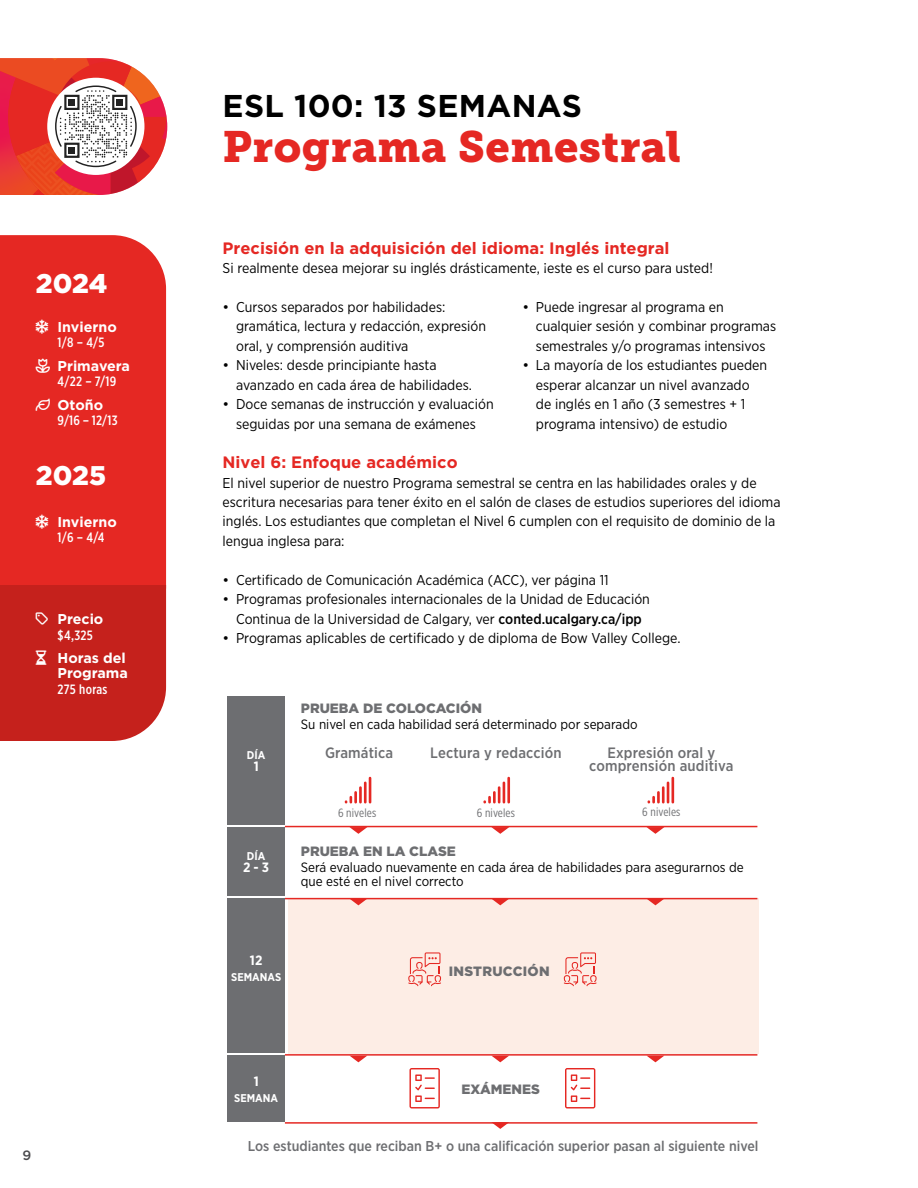
<style>
.page{position:relative;width:918px;height:1188px;background:#fff}
.page>*{position:absolute;margin:0;border:0;box-sizing:border-box;transform-origin:0 0}
.t1{font:43.5px "Museo Slab 900";letter-spacing:.01em;color:#e52823}
.t2{font:700 31.5px "Gotham";letter-spacing:.01em;color:#000}
.t3{font:900 27px "Gotham";letter-spacing:-.005em;color:#fff}
.t4{font:700 16.5px "Gotham";color:#e52823}
.t5{font:500 15px/13.5px "Gotham Narrow";letter-spacing:.01em;color:#6d6e71;text-align:center}
.t6{font:14.25px/19.5px "Gotham Narrow";color:#000}
.t7{font:500 14.25px "Gotham Narrow";color:#6d6e71}
.t8{font:700 14.25px/15px "Gotham";color:#fff}
.t9{font:13.5px/13.5px "Gotham Narrow";color:#000}
.t10{font:500 13.5px "Gotham X Narrow";letter-spacing:.02em;color:#fff}
.t11{font:900 13.5px "Gotham";color:#6d6e71}
.t12{font:900 13.5px "Gotham";letter-spacing:.02em;color:#6d6e71}
.t13{font:700 13.5px "Gotham Narrow";color:#fff}
.t14{font:500 13.5px "Gotham";color:#4a4a4d}
.t15{font:12px "Gotham X Narrow";letter-spacing:.01em;color:#6d6e71}
.t16{font:700 11.25px "Gotham Narrow";color:#fff}
.s1{font-family:"Gotham"}
.s2{font-weight:500}
</style>
<div class="page">
<div style="left:288px;top:898px;width:471px;height:156px;background:#fdede5"></div>
<div style="left:0;top:235px;width:166px;height:350px;background:#e52823"></div>
<svg style="left:408px;top:952px;width:33px;height:34px"></svg>
<svg style="left:564px;top:952px;width:33px;height:34px"></svg>
<svg style="left:349px;top:827px;width:18px;height:7px"></svg>
<svg style="left:349px;top:899px;width:18px;height:6px"></svg>
<svg style="left:350px;top:1056px;width:17px;height:6px"></svg>
<svg style="left:491px;top:827px;width:18px;height:7px"></svg>
<svg style="left:491px;top:899px;width:18px;height:6px"></svg>
<svg style="left:492px;top:1056px;width:17px;height:6px"></svg>
<svg style="left:494px;top:1124px;width:13px;height:5px"></svg>
<svg style="left:646px;top:827px;width:18px;height:7px"></svg>
<svg style="left:646px;top:899px;width:18px;height:6px"></svg>
<svg style="left:647px;top:1056px;width:17px;height:6px"></svg>
<svg style="left:345px;top:792px;width:12px;height:11px"></svg>
<hr style="left:359px;top:788px;width:3px;height:14px;background:#e52823">
<hr style="left:364px;top:783px;width:3px;height:19px;background:#e52823">
<hr style="left:369px;top:778px;width:2px;height:24px;background:#e52823">
<svg style="left:483px;top:783px;width:22px;height:20px"></svg>
<hr style="left:507px;top:778px;width:3px;height:24px;background:#e52823">
<svg style="left:648px;top:792px;width:12px;height:11px"></svg>
<hr style="left:662px;top:788px;width:3px;height:14px;background:#e52823">
<svg style="left:667px;top:783px;width:2px;height:19px"></svg>
<hr style="left:672px;top:778px;width:2px;height:24px;background:#e52823">
<hr style="left:285px;top:898px;width:472px;height:1px;background:#e52823">
<hr style="left:285px;top:1054px;width:472px;height:2px;background:#e52823">
<hr style="left:285px;top:1122px;width:472px;height:2px;background:#e52823">
<hr style="left:285px;top:826px;width:472px;height:1px;background:#e52823">
<svg style="left:409px;top:1068px;width:31px;height:40px"></svg>
<svg style="left:565px;top:1068px;width:30px;height:40px"></svg>
<div style="left:227px;top:827px;width:58px;height:69px;background:#6d6e71"></div>
<div style="left:227px;top:899px;width:58px;height:154px;background:#6d6e71"></div>
<div style="left:227px;top:1055px;width:58px;height:67px;background:#6d6e71"></div>
<div style="left:227px;top:696px;width:58px;height:129px;background:#6d6e71"></div>
<svg style="left:0;top:58px;width:168px;height:137px"></svg>
<div style="left:64px;top:95px;width:16px;height:15px;border:2px solid #222"></div>
<div style="left:69px;top:99px;width:6px;height:7px;background:#222"></div>
<div style="left:112px;top:95px;width:15px;height:15px;border:2px solid #222"></div>
<div style="left:117px;top:99px;width:6px;height:7px;background:#222"></div>
<div style="left:64px;top:143px;width:16px;height:15px;border:2px solid #222"></div>
<div style="left:69px;top:147px;width:6px;height:7px;background:#222"></div>
<svg style="left:36px;top:319px;width:12px;height:14px"></svg>
<svg style="left:36px;top:358px;width:14px;height:14px"></svg>
<svg style="left:36px;top:514px;width:12px;height:14px"></svg>
<div style="left:0;top:585px;width:166px;height:156px;background:#c5211c"></div>
<h3 class="t3" style="left:36px;top:265px;width:73px">2024</h3>
<p class="t8" style="left:58px;top:319px;width:61px">Invierno</p>
<p class="t10" style="left:58px;top:334px;width:49px">1/8 – 4/5</p>
<p class="t8" style="left:58px;top:358px;width:74px">Primavera</p>
<p class="t10" style="left:58px;top:373px;width:60px">4/22 – 7/19</p>
<p class="t8" style="left:36px;top:397px;width:69px">● Otoño</p>
<p class="t10" style="left:58px;top:412px;width:62px">9/16 – 12/13</p>
<h3 class="t3" style="left:36px;top:456px;width:72px">2025</h3>
<p class="t8" style="left:58px;top:514px;width:61px">Invierno</p>
<p class="t10" style="left:58px;top:529px;width:48px">1/6 – 4/4</p>
<p class="t8" style="left:58px;top:611px;width:47px">Precio</p>
<p class="t10" style="left:58px;top:627px;width:37px">$4,325</p>
<p class="t8" style="left:58px;top:650px;width:72px">Horas del<br>Programa</p>
<p class="t10" style="left:58px;top:681px;width:51px">275 horas</p>
<p class="t14" style="left:23px;top:1147px;width:10px">9</p>
<h2 class="t2" style="left:223px;top:85px;width:361px">ESL 100: 13 SEMANAS</h2>
<h1 class="t1" style="left:223px;top:122px;width:460px">Programa Semestral</h1>
<p class="t4" style="left:223px;top:237px;width:448px">Precisión en la adquisición del idioma: Inglés integral</p>
<p class="t6" style="left:223px;top:258px;width:492px">Si realmente desea mejorar su inglés drásticamente, ¡este es el curso para usted!</p>
<p class="t6" style="left:236px;top:297px;width:252px;text-indent:-13px"><span class="s1">•</span> Cursos separados por habilidades: gramática, lectura y redacción, expresión oral, y comprensión auditiva</p>
<p class="t6" style="left:236px;top:355px;width:237px;text-indent:-13px"><span class="s1">•</span> Niveles: desde principiante hasta avanzado en cada área de habilidades.</p>
<p class="t6" style="left:223px;top:394px;width:273px;text-align:center"><span class="s1">•</span> Doce semanas de instrucción y evaluación seguidas por una semana de exámenes</p>
<p class="t6" style="left:536px;top:297px;width:242px;text-indent:-13px"><span class="s1">•</span> Puede ingresar al programa en cualquier sesión y combinar programas semestrales y/o programas intensivos</p>
<p class="t6" style="left:536px;top:355px;width:233px;text-indent:-13px"><span class="s1">•</span> La mayoría de los estudiantes pueden esperar alcanzar un nivel avanzado de inglés en 1 año (3 semestres + 1 programa intensivo) de estudio</p>
<p class="t4" style="left:223px;top:451px;width:237px">Nivel 6: Enfoque académico</p>
<p class="t6" style="left:223px;top:472px;width:560px">El nivel superior de nuestro Programa semestral se centra en las habilidades orales y de escritura necesarias para tener éxito en el salón de clases de estudios superiores del idioma inglés. Los estudiantes que completan el Nivel 6 cumplen con el requisito de dominio de la lengua inglesa para:</p>
<p class="t6" style="left:223px;top:570px;width:388px"><span class="s1">•</span> Certificado de Comunicación Académica (ACC), ver página 11</p>
<p class="t6" style="left:223px;top:589px;width:429px;text-align:center"><span class="s1">•</span> Programas profesionales internacionales de la Unidad de Educación<br>Continua de la Universidad de Calgary, ver <span class="s2">conted.ucalgary.ca/ipp</span></p>
<p class="t6" style="left:223px;top:628px;width:459px"><span class="s1">•</span> Programas aplicables de certificado y de diploma de Bow Valley College.</p>
<p class="t16" style="left:247px;top:748px;width:20px">DÍA</p>
<p class="t13" style="left:254px;top:757px;width:7px">1</p>
<p class="t16" style="left:247px;top:849px;width:20px">DÍA</p>
<p class="t13" style="left:243px;top:859px;width:27px">2 - 3</p>
<p class="t11" style="left:301px;top:699px;width:183px">PRUEBA DE COLOCACIÓN</p>
<p class="t9" style="left:301px;top:717px;width:338px">Su nivel en cada habilidad será determinado por separado</p>
<p class="t5" style="left:325px;top:746px;width:70px">Gramática</p>
<p class="t15" style="left:338px;top:805px;width:40px">6 niveles</p>
<p class="t5" style="left:430px;top:746px;width:133px">Lectura y redacción</p>
<p class="t15" style="left:477px;top:805px;width:40px">6 niveles</p>
<p class="t5" style="left:589px;top:746px;width:146px">Expresión oral y comprensión auditiva</p>
<p class="t15" style="left:642px;top:804px;width:40px">6 niveles</p>
<p class="t11" style="left:301px;top:842px;width:156px">PRUEBA EN LA CLASE</p>
<p class="t9" style="left:301px;top:861px;width:444px">Será evaluado nuevamente en cada área de habilidades para asegurarnos de que esté en el nivel correcto</p>
<p class="t13" style="left:250px;top:951px;width:14px">12</p>
<p class="t16" style="left:231px;top:970px;width:52px">SEMANAS</p>
<p class="t12" style="left:449px;top:962px;width:102px">INSTRUCCIÓN</p>
<p class="t13" style="left:254px;top:1072px;width:7px">1</p>
<p class="t16" style="left:234px;top:1091px;width:45px">SEMANA</p>
<p class="t11" style="left:461px;top:1080px;width:80px">EXÁMENES</p>
<p class="t7" style="left:248px;top:1136px;width:512px">Los estudiantes que reciban B+ o una calificación superior pasan al siguiente nivel</p>
</div>
